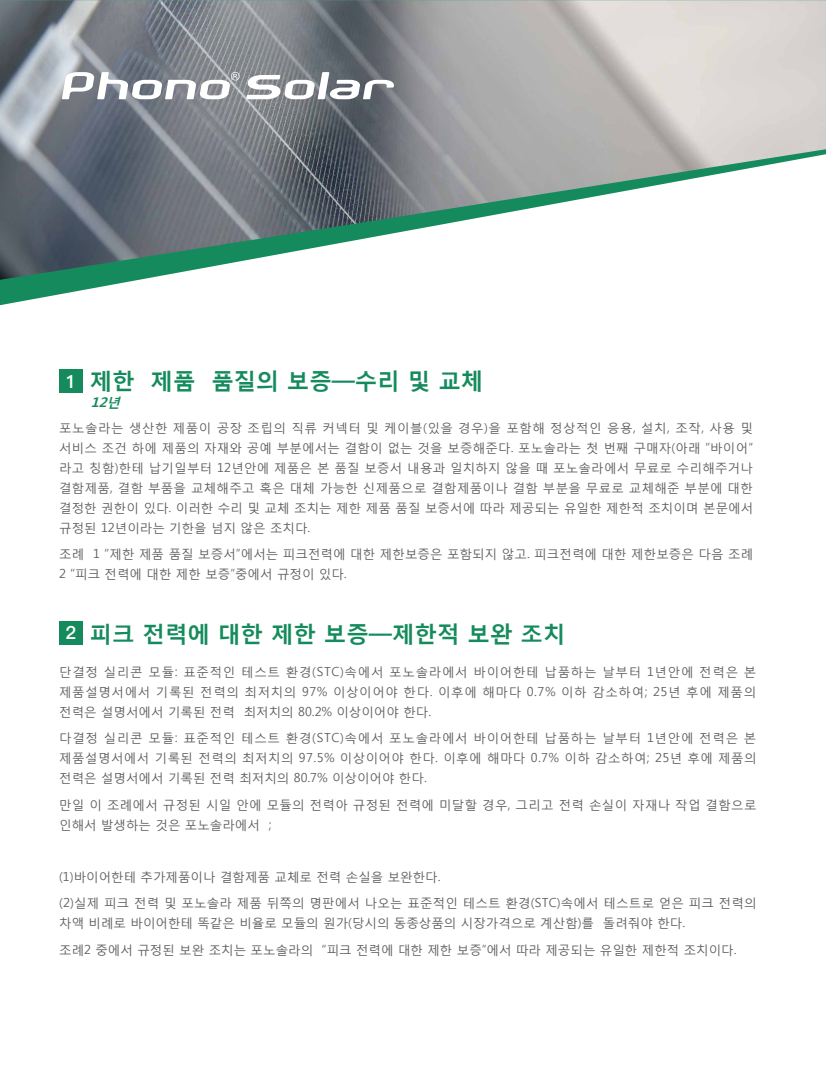
<style>
.page{position:relative;width:826px;height:1085px;background:#fff}
.page>*{position:absolute;margin:0;border:0;box-sizing:border-box;transform-origin:0 0}
.t1{font:700 22.5px "Malgun Gothic";color:#158b5d}
.t2{font:18.12px "Ping Fang Hei TC W8 Proportional";color:#fff}
.t3{font:italic 700 13.25px "Malgun Gothic";color:#158b5d}
.t4{font:12.5px/20px "Malgun Gothic";letter-spacing:.005em;color:#5c5d5d;text-align:justify}
.t5{font:12.5px/20px "Malgun Gothic";letter-spacing:.025em;color:#5c5d5d}
</style>
<div class="page">
<svg style="left:0;top:280px;width:138px;height:25px"></svg>
<img style="left:0;top:0;width:826px;height:280px">
<svg style="left:246px;top:72px;width:148px;height:27px"></svg>
<svg style="left:62px;top:72px;width:177px;height:27px"></svg>
<div style="left:59px;top:369px;width:23px;height:24px;background:#158b5d"></div>
<div style="left:59px;top:621px;width:23px;height:23px;background:#158b5d"></div>
<h2 class="t2" style="left:65px;top:370px;width:12px">1</h2>
<h1 class="t1" style="left:90px;top:367px;width:395px">제한 제품 품질의 보증—수리 및 교체</h1>
<p class="t3" style="left:91px;top:394px;width:35px">12년</p>
<p class="t4" style="left:59px;top:417px;width:695px">포노솔라는 생산한 제품이 공장 조립의 직류 커넥터 및 케이블(있을 경우)을 포함해 정상적인 응용, 설치, 조작, 사용 및 서비스 조건 하에 제품의 자재와 공예 부분에서는 결함이 없는 것을 보증해준다. 포노솔라는 첫 번째 구매자(아래 “바이어” 라고 칭함)한테 납기일부터 12년안에 제품은 본 품질 보증서 내용과 일치하지 않을 때 포노솔라에서 무료로 수리해주거나 결함제품, 결함 부품을 교체해주고 혹은 대체 가능한 신제품으로 결함제품이나 결함 부분을 무료로 교체해준 부분에 대한 결정한 권한이 있다. 이러한 수리 및 교체 조치는 제한 제품 품질 보증서에 따라 제공되는 유일한 제한적 조치이며 본문에서 규정된 12년이라는 기한을 넘지 않은 조치다.</p>
<p class="t4" style="left:59px;top:544px;width:695px">조례 1 “제한 제품 품질 보증서”에서는 피크전력에 대한 제한보증은 포함되지 않고. 피크전력에 대한 제한보증은 다음 조례<br>2 “피크 전력에 대한 제한 보증”중에서 규정이 있다.</p>
<h2 class="t2" style="left:65px;top:621px;width:12px">2</h2>
<h1 class="t1" style="left:90px;top:619px;width:477px">피크 전력에 대한 제한 보증—제한적 보완 조치</h1>
<p class="t4" style="left:59px;top:661px;width:698px">단결정 실리콘 모듈: 표준적인 테스트 환경(STC)속에서 포노솔라에서 바이어한테 납품하는 날부터 1년안에 전력은 본 제품설명서에서 기록된 전력의 최저치의 97% 이상이어야 한다. 이후에 해마다 0.7% 이하 감소하여; 25년 후에 제품의 전력은 설명서에서 기록된 전력 최저치의 80.2% 이상이어야 한다.</p>
<p class="t4" style="left:59px;top:727px;width:699px">다결정 실리콘 모듈: 표준적인 테스트 환경(STC)속에서 포노솔라에서 바이어한테 납품하는 날부터 1년안에 전력은 본 제품설명서에서 기록된 전력의 최저치의 97.5% 이상이어야 한다. 이후에 해마다 0.7% 이하 감소하여; 25년 후에 제품의 전력은 설명서에서 기록된 전력 최저치의 80.7% 이상이어야 한다.</p>
<p class="t5" style="left:59px;top:794px;width:699px">만일 이 조례에서 규정된 시일 안에 모듈의 전력아 규정된 전력에 미달할 경우, 그리고 전력 손실이 자재나 작업 결함으로 인해서 발생하는 것은 포노솔라에서 ;</p>
<p class="t4" style="left:59px;top:863px;width:699px;line-height:26.2px">(1)바이어한테 추가제품이나 결함제품 교체로 전력 손실을 보완한다.<br>(2)실제 피크 전력 및 포노솔라 제품 뒤쪽의 명판에서 나오는 표준적인 테스트 환경(STC)속에서 테스트로 얻은 피크 전력의</p>
<p class="t4" style="left:59px;top:909px;width:679px;line-height:26.2px">차액 비례로 바이어한테 똑같은 비율로 모듈의 원가(당시의 동종상품의 시장가격으로 계산함)를 돌려줘야 한다.<br>조례2 중에서 규정된 보완 조치는 포노솔라의 “피크 전력에 대한 제한 보증”에서 따라 제공되는 유일한 제한적 조치이다.</p>
</div>
